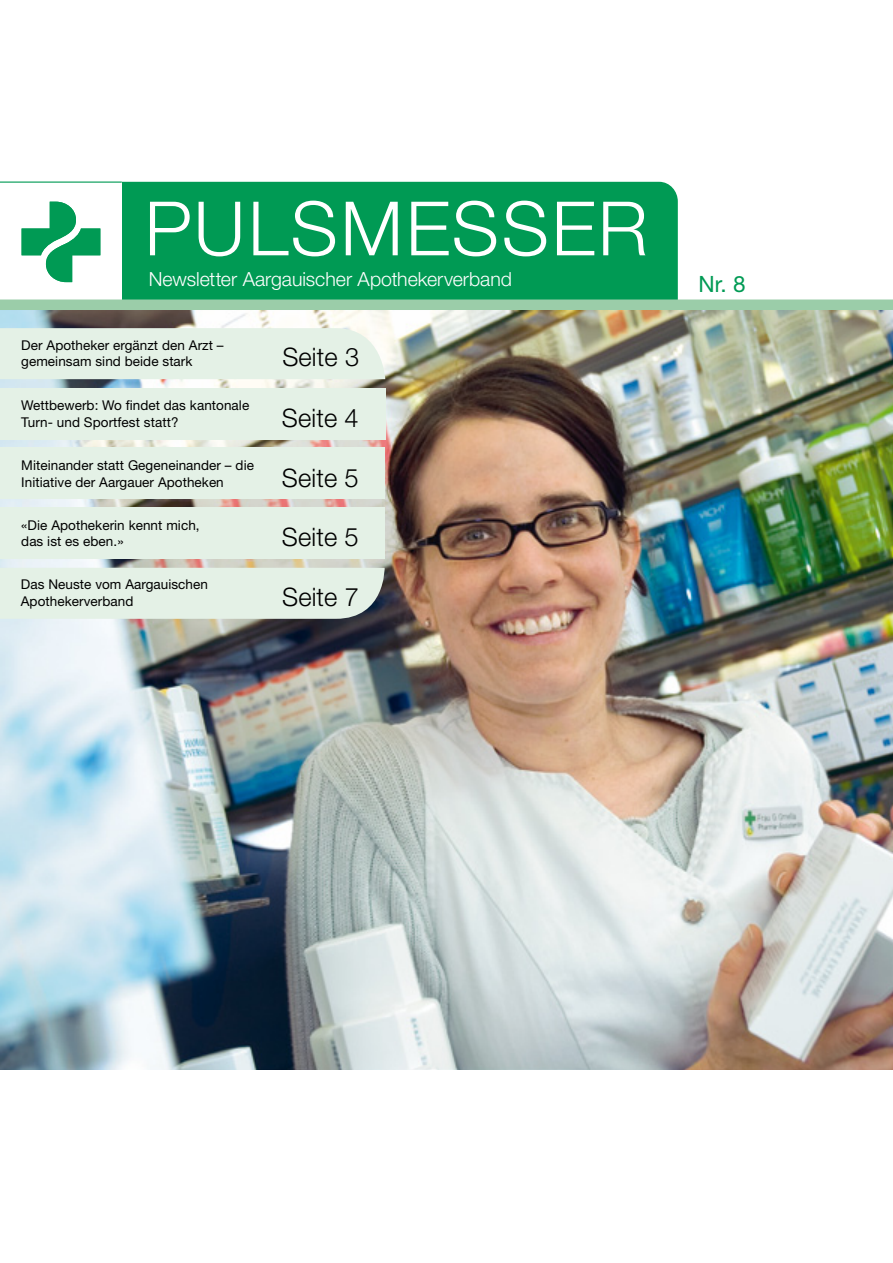
<style>
.page{position:relative;width:893px;height:1263px;background:#fff}
.page>*{position:absolute;margin:0;border:0;box-sizing:border-box;transform-origin:0 0}
.t1{font:300 75px "Helvetica Neue LT Std";letter-spacing:.035em;color:#fff}
.t2{font:300 25.5px "Helvetica Neue LT Std";letter-spacing:.005em;color:#000}
.t3{font:22.5px "Helvetica Neue LT Std";color:#009a54}
.t4{font:300 19.5px "Helvetica Neue LT Std";color:#fff}
.t5{font:13.5px/16.5px "Helvetica Neue LT Std";letter-spacing:.005em;color:#000}
</style>
<div class="page">
<div style="left:122px;top:182px;width:556px;height:117px;background:#009a54"></div>
<div style="left:149px;top:264px;width:421px;height:22px;background:#009a54"></div>
<svg style="left:22px;top:202px;width:78px;height:80px"></svg>
<img style="left:0;top:310px;width:893px;height:759px">
<div style="left:0;top:299px;width:893px;height:11px;background:#9bcda9"></div>
<div style="left:0;top:328px;width:385px;height:51px;background:#e4f1e6"></div>
<div style="left:0;top:388px;width:385px;height:51px;background:#e4f1e6"></div>
<div style="left:0;top:448px;width:385px;height:51px;background:#e4f1e6"></div>
<div style="left:0;top:508px;width:385px;height:51px;background:#e4f1e6"></div>
<div style="left:0;top:568px;width:386px;height:51px;background:#e4f1e6"></div>
<hr style="left:0;top:182px;width:122px;height:1px;background:#009a54">
<h1 class="t1" style="left:145px;top:183px;width:505px">PULSMESSER</h1>
<h3 class="t4" style="left:149px;top:267px;width:365px">Newsletter Aargauischer Apothekerverband</h3>
<p class="t5" style="left:21px;top:336px;width:204px">Der Apotheker ergänzt den Arzt – gemeinsam sind beide stark</p>
<h2 class="t2" style="left:282px;top:341px;width:78px">Seite 3</h2>
<p class="t5" style="left:21px;top:397px;width:229px">Wettbewerb: Wo findet das kantonale<br>Turn- und Sportfest statt?</p>
<h2 class="t2" style="left:282px;top:402px;width:78px">Seite 4</h2>
<p class="t5" style="left:21px;top:457px;width:234px">Miteinander statt Gegeneinander – die<br>Initiative der Aargauer Apotheken</p>
<h2 class="t2" style="left:282px;top:462px;width:78px">Seite 5</h2>
<p class="t5" style="left:21px;top:517px;width:180px">«Die Apothekerin kennt mich, das ist es eben.»</p>
<h2 class="t2" style="left:282px;top:522px;width:78px">Seite 5</h2>
<p class="t5" style="left:21px;top:576px;width:189px">Das Neuste vom Aargauischen<br>Apothekerverband</p>
<h2 class="t2" style="left:282px;top:581px;width:78px">Seite 7</h2>
<h3 class="t3" style="left:699px;top:271px;width:49px">Nr. 8</h3>
</div>
